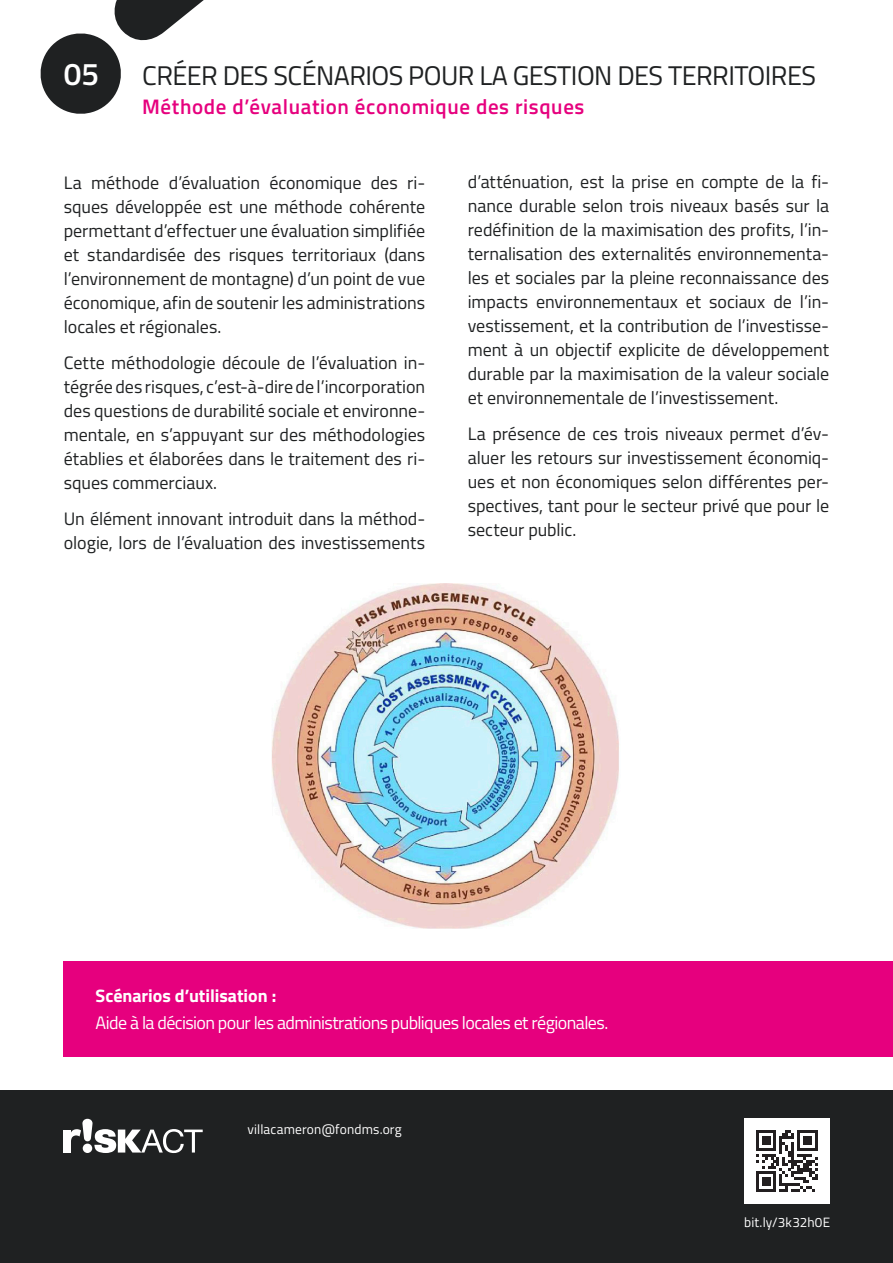
<style>
.page{position:relative;width:893px;height:1263px;background:#fff}
.page>*{position:absolute;margin:0;border:0;box-sizing:border-box;transform-origin:0 0}
.t1{font:600 31.5px "Titillium Web";color:#fff}
.t2{font:27px "Titillium Web";letter-spacing:-.02em;color:#1f2122}
.t3{font:600 21px "Titillium Web";letter-spacing:.03em;color:#e6007e}
.t4{font:18px/24px "Titillium Web";letter-spacing:-.005em;color:#1f2122;text-align:justify}
.t5{font:18px "Titillium Web";letter-spacing:-.035em;color:#fff}
.t6{font:700 18px "Titillium Web";color:#fff}
.t7{font:13.5px "Titillium Web";letter-spacing:.01em;color:#fff}
</style>
<div class="page">
<div style="left:0;top:1090px;width:893px;height:173px;background:#1f2122"></div>
<svg style="left:40px;top:0;width:164px;height:114px"></svg>
<div style="left:64px;top:961px;width:829px;height:95px;background:#e6007e"></div>
<div style="left:64px;top:1129px;width:7px;height:23px;background:#fff"></div>
<svg style="left:69px;top:1119px;width:134px;height:34px"></svg>
<img style="left:271px;top:583px;width:348px;height:346px">
<div style="left:744px;top:1118px;width:85px;height:86px;background:#fff"></div>
<svg style="left:756px;top:1130px;width:61px;height:62px"></svg>
<h1 class="t1" style="left:64px;top:50px;width:37px">05</h1>
<h2 class="t2" style="left:142px;top:56px;width:675px">CRÉER DES SCÉNARIOS POUR LA GESTION DES TERRITOIRES</h2>
<p class="t3" style="left:142px;top:91px;width:444px">Méthode d’évaluation économique des risques</p>
<p class="t4" style="left:64px;top:169px;width:363px">La méthode d’évaluation économique des ri&shy;sques développée est une méthode cohérente permettant d’effectuer une évaluation simplifiée et standardisée des risques territoriaux (dans l’environnement de montagne) d’un point de vue économique, afin de soutenir les administrations locales et régionales.</p>
<p class="t4" style="left:64px;top:349px;width:363px">Cette méthodologie découle de l’évaluation in&shy;tégrée des risques, c’est-à-dire de l’incorporation des questions de durabilité sociale et environne&shy;mentale, en s’appuyant sur des méthodologies établies et élaborées dans le traitement des ri&shy;sques commerciaux.</p>
<p class="t4" style="left:64px;top:505px;width:363px">Un élément innovant introduit dans la méthod&shy;ologie, lors de l’évaluation des investissements</p>
<p class="t4" style="left:468px;top:169px;width:363px">d’atténuation, est la prise en compte de la fi&shy;nance durable selon trois niveaux basés sur la redéfinition de la maximisation des profits, l’in&shy;ternalisation des externalités environnementa&shy;les et sociales par la pleine reconnaissance des impacts environnementaux et sociaux de l’in&shy;vestissement, et la contribution de l’investisse&shy;ment à un objectif explicite de développement durable par la maximisation de la valeur sociale et environnementale de l’investissement.</p>
<p class="t4" style="left:468px;top:421px;width:363px">La présence de ces trois niveaux permet d’év&shy;aluer les retours sur investissement économiq&shy;ues et non économiques selon différentes per&shy;spectives, tant pour le secteur privé que pour le secteur public.</p>
<p class="t6" style="left:96px;top:982px;width:182px">Scénarios d’utilisation :</p>
<p class="t5" style="left:96px;top:1009px;width:514px">Aide à la décision pour les administrations publiques locales et régionales.</p>
<p class="t7" style="left:248px;top:1119px;width:156px">villacameron@fondms.org</p>
<p class="t7" style="left:744px;top:1212px;width:88px">bit.ly/3k32h0E</p>
</div>
